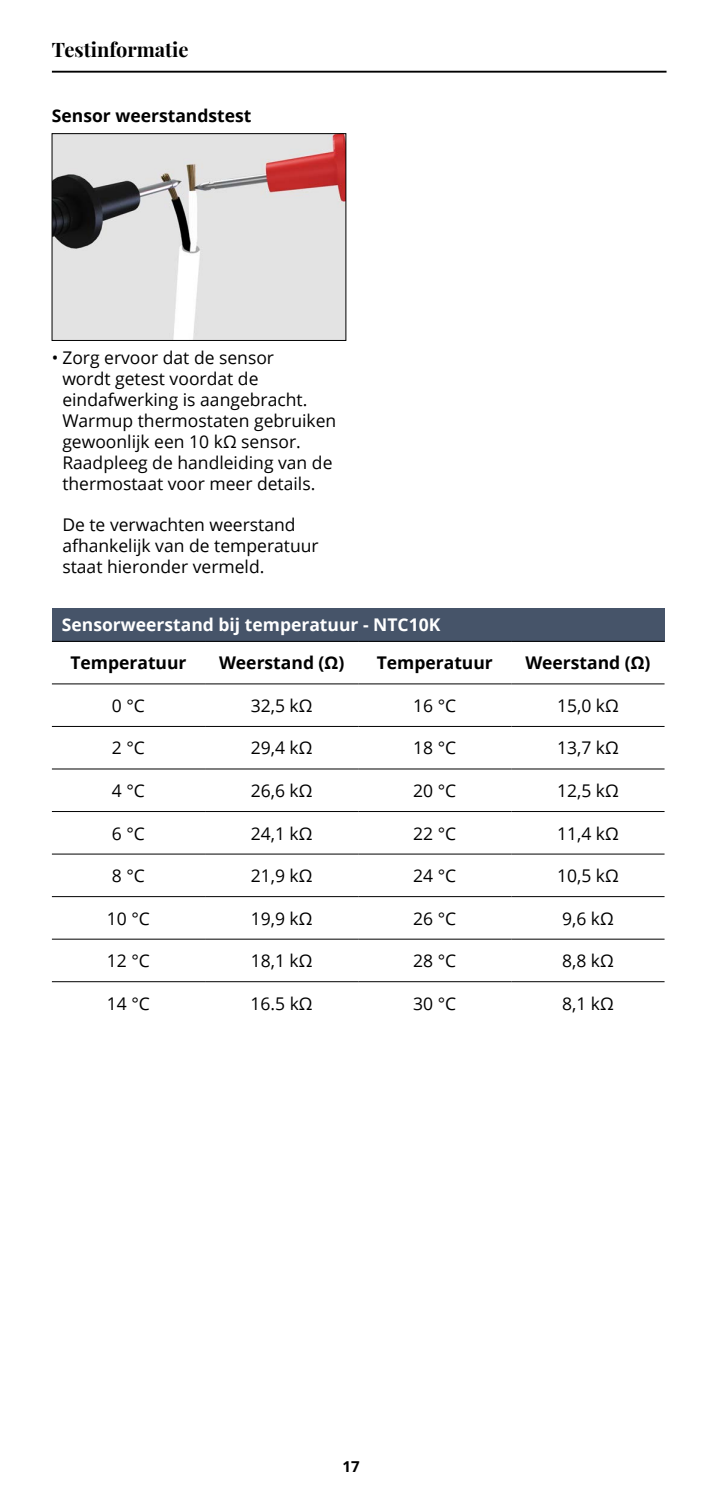
<style>
.page{position:relative;width:702px;height:1489px;background:#fff}
.page>*{position:absolute;margin:0;border:0;box-sizing:border-box;transform-origin:0 0}
.t1{font:700 20px "Playfair Display";color:#000}
.t2{font:17.5px/21px "Open Sans";color:#000}
.t3{font:700 17.5px "Open Sans";color:#000}
.t4{font:700 17.5px "Open Sans";color:#fff}
.t5{font:700 15px "Open Sans";color:#000}
</style>
<div class="page">
<img style="left:54px;top:135px;width:290px;height:203px">
<div style="left:52px;top:133px;width:294px;height:207px;border:1px solid #000"></div>
<div style="left:52px;top:608px;width:612px;height:33px;background:#465469"></div>
<hr style="left:52px;top:641px;width:153px;height:1px;background:#000">
<hr style="left:205px;top:641px;width:153px;height:1px;background:#000">
<hr style="left:358px;top:641px;width:153px;height:1px;background:#000">
<hr style="left:511px;top:641px;width:153px;height:1px;background:#000">
<hr style="left:52px;top:683px;width:153px;height:1px;background:#000">
<hr style="left:205px;top:683px;width:153px;height:1px;background:#000">
<hr style="left:358px;top:683px;width:153px;height:1px;background:#000">
<hr style="left:511px;top:683px;width:153px;height:1px;background:#000">
<hr style="left:52px;top:726px;width:153px;height:1px;background:#000">
<hr style="left:205px;top:726px;width:153px;height:1px;background:#000">
<hr style="left:358px;top:726px;width:153px;height:1px;background:#000">
<hr style="left:511px;top:726px;width:153px;height:1px;background:#000">
<hr style="left:52px;top:768px;width:153px;height:1px;background:#000">
<hr style="left:205px;top:768px;width:153px;height:1px;background:#000">
<hr style="left:358px;top:768px;width:153px;height:1px;background:#000">
<hr style="left:511px;top:768px;width:153px;height:1px;background:#000">
<hr style="left:52px;top:811px;width:153px;height:1px;background:#000">
<hr style="left:205px;top:811px;width:153px;height:1px;background:#000">
<hr style="left:358px;top:811px;width:153px;height:1px;background:#000">
<hr style="left:511px;top:811px;width:153px;height:1px;background:#000">
<hr style="left:52px;top:853px;width:153px;height:1px;background:#000">
<hr style="left:205px;top:853px;width:153px;height:1px;background:#000">
<hr style="left:358px;top:853px;width:153px;height:1px;background:#000">
<hr style="left:511px;top:853px;width:153px;height:1px;background:#000">
<hr style="left:52px;top:896px;width:153px;height:1px;background:#000">
<hr style="left:205px;top:896px;width:153px;height:1px;background:#000">
<hr style="left:358px;top:896px;width:153px;height:1px;background:#000">
<hr style="left:511px;top:896px;width:153px;height:1px;background:#000">
<hr style="left:52px;top:938px;width:153px;height:1px;background:#000">
<hr style="left:205px;top:938px;width:153px;height:1px;background:#000">
<hr style="left:358px;top:938px;width:153px;height:1px;background:#000">
<hr style="left:511px;top:938px;width:153px;height:1px;background:#000">
<hr style="left:52px;top:981px;width:153px;height:1px;background:#000">
<hr style="left:205px;top:981px;width:153px;height:1px;background:#000">
<hr style="left:358px;top:981px;width:153px;height:1px;background:#000">
<hr style="left:511px;top:981px;width:153px;height:1px;background:#000">
<hr style="left:52px;top:71px;width:614px;height:2px;background:#000">
<p class="t1" style="left:52px;top:34px;width:138px">Testinformatie</p>
<p class="t3" style="left:52px;top:103px;width:201px">Sensor weerstandstest</p>
<p class="t2" style="left:62px;top:346px;width:275px;text-indent:-10px">• Zorg ervoor dat de sensor<br>wordt getest voordat de eindafwerking is aangebracht.<br>Warmup thermostaten gebruiken gewoonlijk een 10 kΩ sensor.<br>Raadpleeg de handleiding van de thermostaat voor meer details.</p>
<p class="t2" style="left:62px;top:513px;width:258px">De te verwachten weerstand afhankelijk van de temperatuur staat hieronder vermeld.</p>
<p class="t4" style="left:62px;top:612px;width:380px">Sensorweerstand bij temperatuur - NTC10K</p>
<p class="t3" style="left:70px;top:650px;width:118px">Temperatuur</p>
<p class="t3" style="left:219px;top:650px;width:127px">Weerstand (Ω)</p>
<p class="t3" style="left:376px;top:650px;width:118px">Temperatuur</p>
<p class="t3" style="left:525px;top:650px;width:127px">Weerstand (Ω)</p>
<p class="t2" style="left:112px;top:694px;width:35px">0 °C</p>
<p class="t2" style="left:251px;top:694px;width:63px">32,5 kΩ</p>
<p class="t2" style="left:413px;top:694px;width:45px">16 °C</p>
<p class="t2" style="left:557px;top:694px;width:63px">15,0 kΩ</p>
<p class="t2" style="left:112px;top:737px;width:35px">2 °C</p>
<p class="t2" style="left:251px;top:737px;width:63px">29,4 kΩ</p>
<p class="t2" style="left:413px;top:737px;width:45px">18 °C</p>
<p class="t2" style="left:557px;top:737px;width:63px">13,7 kΩ</p>
<p class="t2" style="left:112px;top:779px;width:35px">4 °C</p>
<p class="t2" style="left:251px;top:779px;width:63px">26,6 kΩ</p>
<p class="t2" style="left:413px;top:779px;width:45px">20 °C</p>
<p class="t2" style="left:557px;top:779px;width:63px">12,5 kΩ</p>
<p class="t2" style="left:112px;top:822px;width:35px">6 °C</p>
<p class="t2" style="left:251px;top:822px;width:63px">24,1 kΩ</p>
<p class="t2" style="left:413px;top:822px;width:45px">22 °C</p>
<p class="t2" style="left:557px;top:822px;width:63px">11,4 kΩ</p>
<p class="t2" style="left:112px;top:864px;width:35px">8 °C</p>
<p class="t2" style="left:251px;top:864px;width:63px">21,9 kΩ</p>
<p class="t2" style="left:413px;top:864px;width:45px">24 °C</p>
<p class="t2" style="left:557px;top:864px;width:63px">10,5 kΩ</p>
<p class="t2" style="left:107px;top:907px;width:45px">10 °C</p>
<p class="t2" style="left:251px;top:907px;width:63px">19,9 kΩ</p>
<p class="t2" style="left:413px;top:907px;width:45px">26 °C</p>
<p class="t2" style="left:562px;top:907px;width:53px">9,6 kΩ</p>
<p class="t2" style="left:107px;top:949px;width:45px">12 °C</p>
<p class="t2" style="left:251px;top:949px;width:63px">18,1 kΩ</p>
<p class="t2" style="left:413px;top:949px;width:45px">28 °C</p>
<p class="t2" style="left:562px;top:949px;width:53px">8,8 kΩ</p>
<p class="t2" style="left:107px;top:992px;width:45px">14 °C</p>
<p class="t2" style="left:250px;top:992px;width:64px">16.5 kΩ</p>
<p class="t2" style="left:413px;top:992px;width:45px">30 °C</p>
<p class="t2" style="left:562px;top:992px;width:53px">8,1 kΩ</p>
<p class="t5" style="left:342px;top:1455px;width:19px">17</p>
</div>
